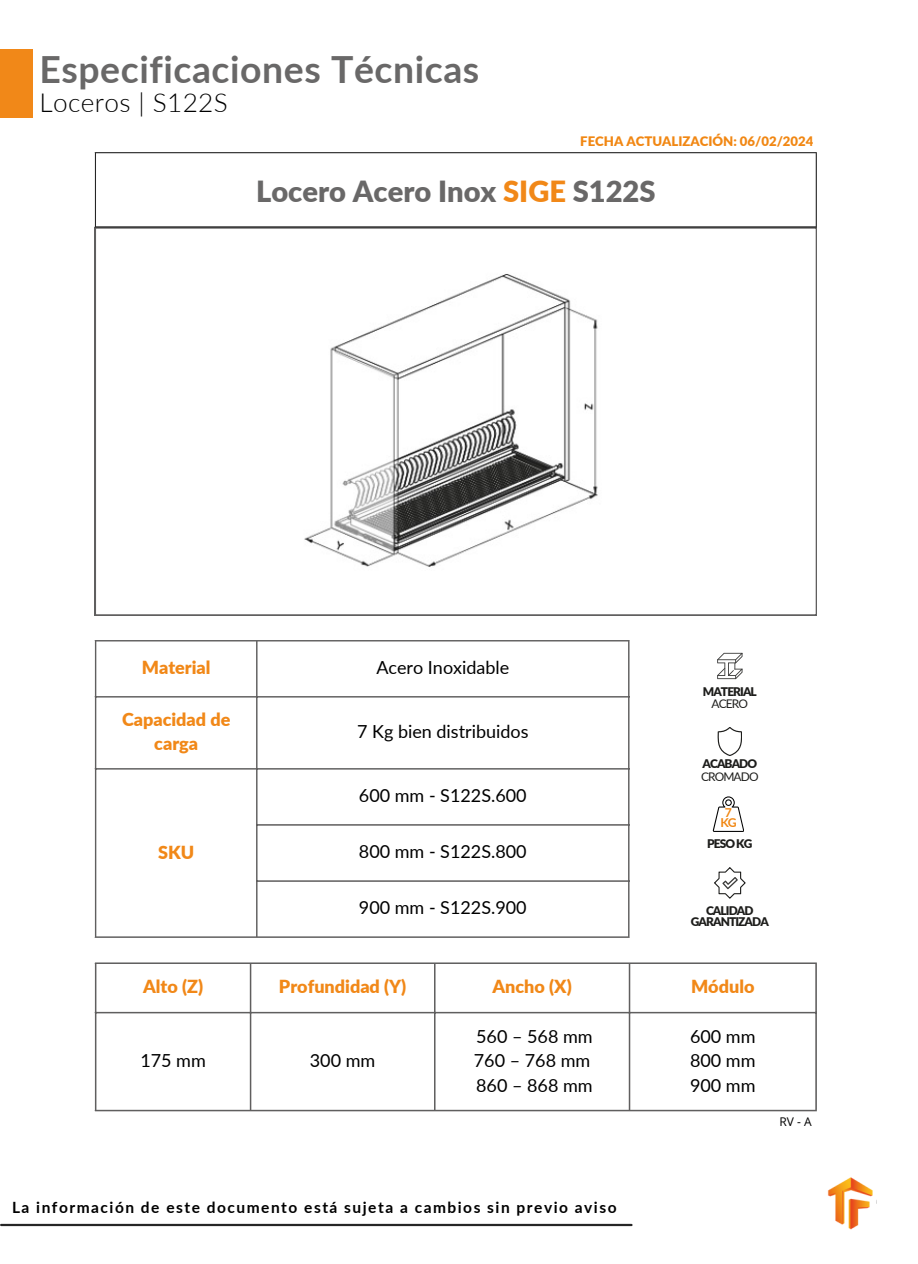
<style>
.page{position:relative;width:918px;height:1264px;background:#fff}
.page>*{position:absolute;margin:0;border:0;box-sizing:border-box;transform-origin:0 0}
.t1{font:700 37.35px "Lato";letter-spacing:.015em;color:#696868}
.t2{font:900 29.1px "Lato";color:#696868}
.t3{font:300 26.25px "Lato";letter-spacing:.015em;color:#000}
.t4{font:18px "Lato";color:#000}
.t5{font:900 18px/24.8px "Lato";color:#f18818;text-align:center}
.t6{font:700 15.45px "Lato";letter-spacing:.095em;color:#000}
.t7{font:900 13.2px "Lato";color:#f18713}
.t8{font:700 12.3px/10.2px "Lato";color:#f18713;text-align:center}
.t9{font:900 12px/12.6px "Lato";letter-spacing:-.075em;color:#1d1d1b;text-align:center}
.t10{font:12px "Lato";letter-spacing:-.075em;color:#1d1d1b}
.t11{font:12px "Open Sans";color:#000}
.s1{color:#f18818}
.s2{font-weight:400}
</style>
<div class="page">
<img style="left:827px;top:1177px;width:50px;height:53px">
<div style="left:0;top:49px;width:33px;height:68px;background:#f18818"></div>
<hr style="left:1px;top:1223px;width:631px;height:3px;background:#262626">
<hr style="left:95px;top:964px;width:1px;height:145px;background:#605f5f">
<hr style="left:250px;top:964px;width:1px;height:145px;background:#605f5f">
<hr style="left:434px;top:964px;width:2px;height:145px;background:#605f5f">
<hr style="left:629px;top:964px;width:1px;height:145px;background:#605f5f">
<hr style="left:815px;top:964px;width:2px;height:145px;background:#605f5f">
<hr style="left:95px;top:962px;width:722px;height:2px;background:#605f5f">
<hr style="left:95px;top:1011px;width:722px;height:2px;background:#605f5f">
<hr style="left:95px;top:1109px;width:722px;height:2px;background:#605f5f">
<svg style="left:95px;top:227px;width:722px;height:388px"></svg>
<hr style="left:95px;top:641px;width:1px;height:295px;background:#605f5f">
<hr style="left:256px;top:641px;width:2px;height:295px;background:#605f5f">
<hr style="left:628px;top:641px;width:2px;height:295px;background:#605f5f">
<hr style="left:95px;top:640px;width:535px;height:1px;background:#605f5f">
<hr style="left:95px;top:696px;width:535px;height:1px;background:#605f5f">
<hr style="left:95px;top:768px;width:535px;height:1px;background:#605f5f">
<hr style="left:256px;top:824px;width:374px;height:1px;background:#605f5f">
<hr style="left:256px;top:880px;width:374px;height:1px;background:#605f5f">
<hr style="left:95px;top:936px;width:535px;height:1px;background:#605f5f">
<hr style="left:95px;top:153px;width:1px;height:73px;background:#262626">
<hr style="left:816px;top:153px;width:1px;height:73px;background:#262626">
<hr style="left:95px;top:152px;width:722px;height:1px;background:#262626">
<hr style="left:95px;top:226px;width:722px;height:1px;background:#262626">
<svg style="left:717px;top:653px;width:26px;height:26px"></svg>
<svg style="left:713px;top:796px;width:31px;height:36px"></svg>
<svg style="left:714px;top:867px;width:32px;height:31px"></svg>
<svg style="left:718px;top:727px;width:24px;height:29px"></svg>
<img style="left:256px;top:245px;width:389px;height:358px">
<p class="t1" style="left:39px;top:46px;width:441px">Especificaciones Técnicas</p>
<p class="t3" style="left:39px;top:86px;width:190px">Loceros | S122S</p>
<p class="t7" style="left:580px;top:133px;width:235px">FECHA ACTUALIZACIÓN: 06/02/2024</p>
<p class="t2" style="left:256px;top:173px;width:401px">Locero Acero Inox <span class="s1">SIGE</span> S122S</p>
<p class="t5" style="left:142px;top:654px;width:70px">Material</p>
<p class="t4" style="left:376px;top:656px;width:134px">Acero Inoxidable</p>
<p class="t5" style="left:122px;top:706px;width:110px">Capacidad de carga</p>
<h3 class="t4" style="left:357px;top:720px;width:173px">7 Kg bien distribuidos</h3>
<h3 class="t5" style="left:158px;top:839px;width:38px">SKU</h3>
<h3 class="t4" style="left:359px;top:784px;width:169px">600 mm - S122S.600</h3>
<p class="t4" style="left:359px;top:840px;width:169px">800 mm - S122S.800</p>
<p class="t4" style="left:359px;top:896px;width:169px">900 mm - S122S.900</p>
<p class="t9" style="left:703px;top:685px;width:56px">MATERIAL<br><span class="s2">ACERO</span></p>
<p class="t9" style="left:702px;top:757px;width:56px">ACABADO</p>
<p class="t10" style="left:701px;top:769px;width:59px">CROMADO</p>
<p class="t8" style="left:720px;top:807px;width:18px">7<br>KG</p>
<p class="t9" style="left:707px;top:836px;width:47px">PESO KG</p>
<p class="t9" style="left:691px;top:904px;width:80px;line-height:11.7px">CALIDAD<br>GARANTIZADA</p>
<h1 class="t5" style="left:143px;top:973px;width:62px">Alto (Z)</h1>
<h3 class="t5" style="left:279px;top:973px;width:129px">Profundidad (Y)</h3>
<p class="t5" style="left:493px;top:973px;width:81px">Ancho (X)</p>
<p class="t5" style="left:691px;top:973px;width:65px">Módulo</p>
<p class="t4" style="left:140px;top:1049px;width:67px">175 mm</p>
<p class="t4" style="left:310px;top:1049px;width:67px">300 mm</p>
<p class="t4" style="left:476px;top:1024px;width:118px">560 – 568 mm</p>
<p class="t4" style="left:474px;top:1049px;width:118px">760 – 768 mm</p>
<p class="t4" style="left:476px;top:1074px;width:118px">860 – 868 mm</p>
<p class="t6" style="left:12px;top:1197px;width:606px">La información de este documento está sujeta a cambios sin previo aviso</p>
<p class="t4" style="left:690px;top:1024px;width:67px">600 mm</p>
<p class="t4" style="left:690px;top:1049px;width:67px">800 mm</p>
<p class="t4" style="left:690px;top:1074px;width:67px">900 mm</p>
<h2 class="t11" style="left:779px;top:1113px;width:34px">RV - A</h2>
</div>
